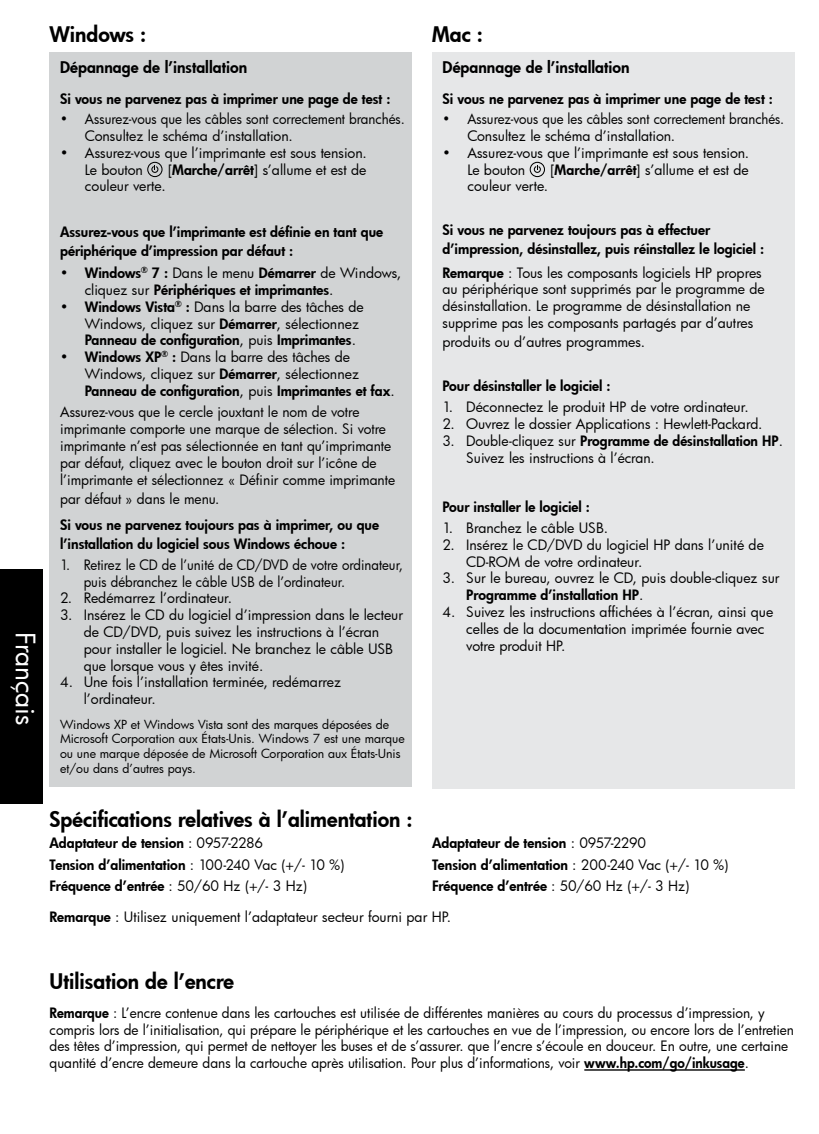
<style>
.page{position:relative;width:819px;height:1134px;background:#fff}
.page>*{position:absolute;margin:0;border:0;box-sizing:border-box;transform-origin:0 0}
.t1{font:26.25px "Futura Bk";color:#fff}
.t2{font:21px "Futura Hv";color:#000}
.t3{font:15.75px "Futura Hv";color:#000}
.t4{font:14px/16.8px "Futura Bk";color:#000}
.t5{font:14px/21.3px "Futura Hv";color:#000}
.t6{font:14px/16.8px "Futura Bk";color:#000;scale:.94 1}
.t7{font:14px/16.8px "Futura Bk";color:#000;scale:.95 1}
.t8{font:12.25px/14.7px "Futura Bk";letter-spacing:-.005em;color:#000}
.s1{font-family:"Futura Hv"}
.s2{font-family:"Futura Bk"}
</style>
<div class="page">
<div style="left:432px;top:53px;width:362px;height:736px;background:#e6e7e8"></div>
<div style="left:50px;top:53px;width:362px;height:734px;background:#d1d3d4"></div>
<hr style="left:584px;top:1069px;width:161px;height:2px;background:#000">
<div style="left:147px;top:162px;width:16px;height:15px;border:1px solid #000;border-radius:50%"></div>
<svg style="left:151px;top:165px;width:8px;height:8px"></svg>
<div style="left:530px;top:162px;width:15px;height:15px;border:1px solid #000;border-radius:50%"></div>
<svg style="left:533px;top:165px;width:8px;height:8px"></svg>
<div style="left:0;top:569px;width:43px;height:235px;background:#000"></div>
<h1 class="t1" style="left:43px;top:632px;width:95px;rotate:90deg">Français</h1>
<h2 class="t2" style="left:50px;top:20px;width:98px">Windows :</h2>
<h2 class="t2" style="left:432px;top:20px;width:52px">Mac :</h2>
<p class="t3" style="left:60px;top:57px;width:189px">Dépannage de l’installation</p>
<p class="t5" style="left:60px;top:88px;width:332px">Si vous ne parvenez pas à imprimer une page de test :</p>
<p class="t7" style="left:85px;top:110px;width:338px;text-indent:-25px">• Assurez-vous que les câbles sont correctement branchés.<br>Consultez le schéma d’installation.</p>
<p class="t4" style="left:85px;top:144px;width:283px;text-indent:-25px">• Assurez-vous que l’imprimante est sous tension.<br>Le bouton</p>
<p class="t4" style="left:168px;top:161px;width:200px">[<span class="s1">Marche/arrêt</span>] s’allume et est de</p>
<p class="t4" style="left:85px;top:178px;width:82px">couleur verte.</p>
<p class="t5" style="left:60px;top:222px;width:325px;line-height:18.9px">Assurez-vous que l’imprimante est définie en tant que périphérique d’impression par défaut :</p>
<p class="t4" style="left:60px;top:264px;width:343px">• <span class="s1">Windows</span><sup>®</sup> <span class="s1">7 :</span> Dans le menu <span class="s1">Démarrer</span> de Windows,</p>
<p class="t5" style="left:85px;top:279px;width:250px"><span class="s2">cliquez sur</span> Périphériques et imprimantes<span class="s2">.</span></p>
<p class="t4" style="left:85px;top:298px;width:280px;text-indent:-25px">• <span class="s1">Windows Vista</span><sup>®</sup> <span class="s1">:</span> Dans la barre des tâches de<br>Windows, cliquez sur <span class="s1">Démarrer</span>, sélectionnez</p>
<p class="t5" style="left:85px;top:329px;width:273px">Panneau de configuration<span class="s2">, puis</span> Imprimantes<span class="s2">.</span></p>
<p class="t4" style="left:85px;top:348px;width:276px;text-indent:-25px">• <span class="s1">Windows XP</span><sup>®</sup> <span class="s1">:</span> Dans la barre des tâches de<br>Windows, cliquez sur <span class="s1">Démarrer</span>, sélectionnez</p>
<p class="t5" style="left:85px;top:380px;width:311px">Panneau de configuration<span class="s2">, puis</span> Imprimantes et fax<span class="s2">.</span></p>
<p class="t4" style="left:60px;top:404px;width:337px">Assurez-vous que le cercle jouxtant le nom de votre imprimante comporte une marque de sélection. Si votre imprimante n’est pas sélectionnée en tant qu’imprimante par défaut, cliquez avec le bouton droit sur l’icône de l’imprimante et sélectionnez « Définir comme imprimante</p>
<p class="t4" style="left:60px;top:490px;width:161px">par défaut » dans le menu.</p>
<p class="t5" style="left:60px;top:515px;width:320px;line-height:18.9px">Si vous ne parvenez toujours pas à imprimer, ou que l’installation du logiciel sous Windows échoue :</p>
<p class="t6" style="left:84px;top:556px;width:341px;text-indent:-24px">1. Retirez le CD de l’unité de CD/DVD de votre ordinateur, puis débranchez le câble USB de l’ordinateur.</p>
<p class="t4" style="left:60px;top:590px;width:174px">2. Redémarrez l’ordinateur.</p>
<p class="t4" style="left:84px;top:606px;width:321px;text-indent:-24px">3. Insérez le CD du logiciel d’impression dans le lecteur de CD/DVD, puis suivez les instructions à l’écran pour installer le logiciel. Ne branchez le câble USB que lorsque vous y êtes invité.</p>
<p class="t4" style="left:84px;top:674px;width:259px;text-indent:-24px">4. Une fois l’installation terminée, redémarrez l’ordinateur.</p>
<p class="t8" style="left:60px;top:717px;width:346px">Windows XP et Windows Vista sont des marques déposées de Microsoft Corporation aux États-Unis. Windows 7 est une marque ou une marque déposée de Microsoft Corporation aux États-Unis et/ou dans d’autres pays.</p>
<p class="t3" style="left:443px;top:57px;width:189px">Dépannage de l’installation</p>
<p class="t5" style="left:443px;top:88px;width:332px">Si vous ne parvenez pas à imprimer une page de test :</p>
<p class="t6" style="left:467px;top:110px;width:339px;text-indent:-25px">• Assurez-vous que les câbles sont correctement branchés.<br>Consultez le schéma d’installation.</p>
<p class="t4" style="left:467px;top:144px;width:283px;text-indent:-25px">• Assurez-vous que l’imprimante est sous tension.<br>Le bouton</p>
<p class="t4" style="left:550px;top:161px;width:200px">[<span class="s1">Marche/arrêt</span>] s’allume et est de</p>
<p class="t4" style="left:467px;top:178px;width:82px">couleur verte.</p>
<p class="t5" style="left:443px;top:220px;width:323px;line-height:18.9px">Si vous ne parvenez toujours pas à effectuer d’impression, désinstallez, puis réinstallez le logiciel :</p>
<p class="t4" style="left:443px;top:264px;width:324px"><span class="s1">Remarque</span> : Tous les composants logiciels HP propres au périphérique sont supprimés par le programme de désinstallation. Le programme de désinstallation ne supprime pas les composants partagés par d’autres</p>
<p class="t4" style="left:443px;top:333px;width:204px">produits ou d’autres programmes.</p>
<p class="t5" style="left:443px;top:375px;width:170px">Pour désinstaller le logiciel :</p>
<p class="t4" style="left:443px;top:398px;width:308px">1. Déconnectez le produit HP de votre ordinateur.</p>
<p class="t4" style="left:443px;top:415px;width:321px">2. Ouvrez le dossier Applications : Hewlett-Packard.</p>
<p class="t5" style="left:443px;top:430px;width:342px"><span class="s2">3. Double-cliquez sur</span> Programme de désinstallation HP<span class="s2">.</span></p>
<p class="t4" style="left:466px;top:449px;width:190px">Suivez les instructions à l’écran.</p>
<p class="t5" style="left:443px;top:496px;width:149px">Pour installer le logiciel :</p>
<p class="t4" style="left:443px;top:519px;width:167px">1. Branchez le câble USB.</p>
<p class="t4" style="left:466px;top:536px;width:299px;text-indent:-24px">2. Insérez le CD/DVD du logiciel HP dans l’unité de<br>CD-ROM de votre ordinateur.</p>
<p class="t4" style="left:443px;top:570px;width:339px">3. Sur le bureau, ouvrez le CD, puis double-cliquez sur</p>
<p class="t5" style="left:466px;top:584px;width:179px">Programme d’installation HP<span class="s2">.</span></p>
<p class="t4" style="left:466px;top:603px;width:309px;text-indent:-24px">4. Suivez les instructions affichées à l’écran, ainsi que celles de la documentation imprimée fournie avec votre produit HP.</p>
<h2 class="t2" style="left:50px;top:805px;width:365px">Spécifications relatives à l’alimentation :</h2>
<p class="t5" style="left:50px;top:832px;width:296px">Adaptateur de tension <span class="s2">: 0957-2286<br></span>Tension d’alimentation <span class="s2">: 100-240 Vac (+/- 10 %)<br></span>Fréquence d’entrée <span class="s2">: 50/60 Hz (+/- 3 Hz)</span></p>
<p class="t4" style="left:50px;top:908px;width:403px"><span class="s1">Remarque</span> : Utilisez uniquement l’adaptateur secteur fourni par HP.</p>
<p class="t5" style="left:432px;top:832px;width:298px">Adaptateur de tension <span class="s2">: 0957-2290<br></span>Tension d’alimentation <span class="s2">: 200-240 Vac (+/- 10 %)<br></span>Fréquence d’entrée <span class="s2">: 50/60 Hz (+/- 3 Hz)</span></p>
<h2 class="t2" style="left:50px;top:967px;width:186px">Utilisation de l’encre</h2>
<p class="t4" style="left:50px;top:1004px;width:746px"><span class="s1">Remarque</span> : L’encre contenue dans les cartouches est utilisée de différentes manières au cours du processus d’impression, y compris lors de l’initialisation, qui prépare le périphérique et les cartouches en vue de l’impression, ou encore lors de l’entretien des têtes d’impression, qui permet de nettoyer les buses et de s’assurer. que l’encre s’écoule en douceur. En outre, une certaine quantité d’encre demeure dans la cartouche après utilisation. Pour plus d’informations, voir <span class="s1">www.hp.com/go/inkusage</span>.</p>
</div>
